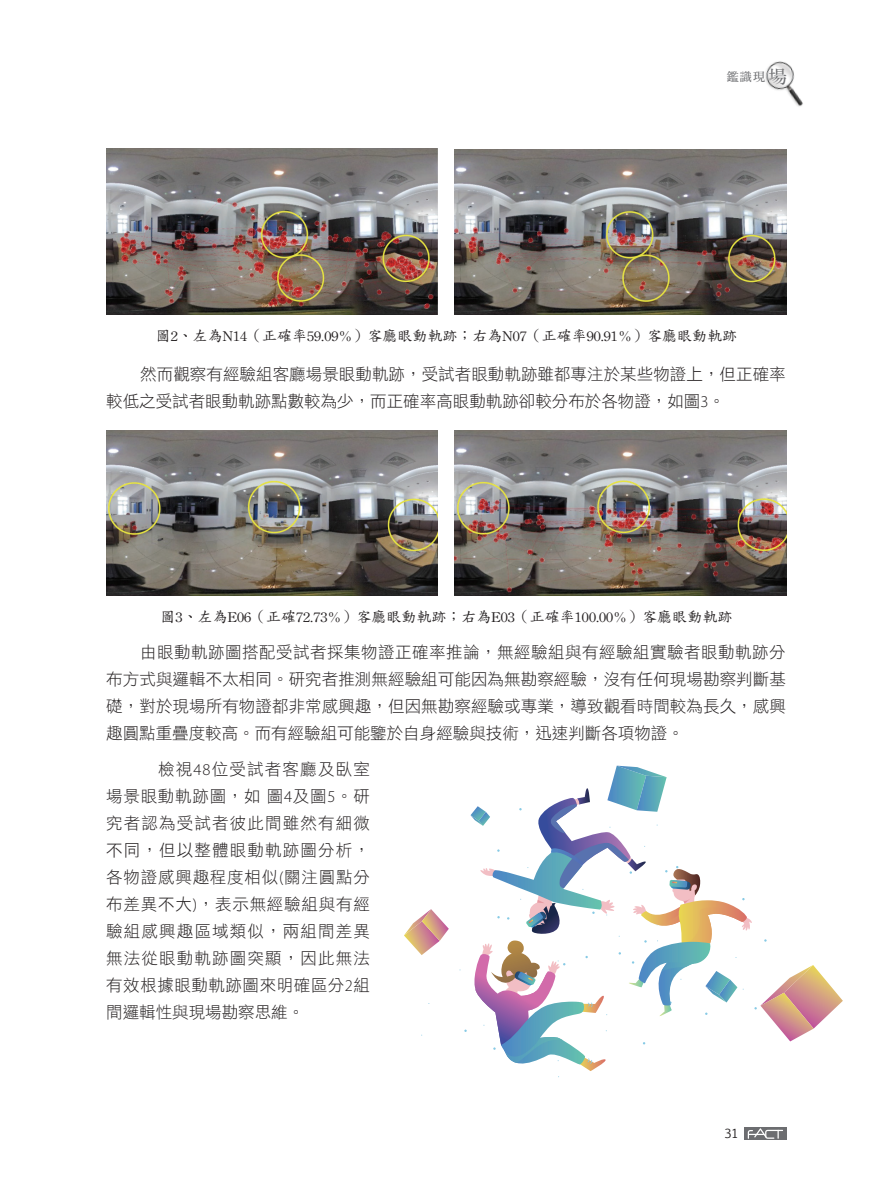
<style>
.page{position:relative;width:893px;height:1191px;background:#fff}
.page>*{position:absolute;margin:0;border:0;box-sizing:border-box;transform-origin:0 0}
.t1{font:16.5px/27px "DF Hei Std W3";letter-spacing:.005em;color:#231f20;text-align:justify}
.t2{font:15px "DF Kai Shu SB Estd BF";color:#231f20}
.t3{font:12px "DF Ming Std W7";color:#6c6d70}
.t4{font:12px "Euphemia UCAS";color:#231f20}
.s1{font-size:18px}
.s2{font-family:"Myriad Pro";font-weight:300}
</style>
<div class="page">
<img style="left:106px;top:149px;width:332px;height:165px">
<img style="left:455px;top:149px;width:331px;height:165px">
<img style="left:106px;top:430px;width:332px;height:165px">
<img style="left:455px;top:430px;width:331px;height:165px">
<svg style="left:404px;top:909px;width:45px;height:46px"></svg>
<svg style="left:460px;top:765px;width:383px;height:312px"></svg>
<svg style="left:744px;top:1127px;width:43px;height:13px"></svg>
<svg style="left:748px;top:1128px;width:35px;height:10px"></svg>
<img style="left:765px;top:61px;width:38px;height:46px">
<p class="t3" style="left:727px;top:70px;width:61px">鑑識現<span class="s1">場</span></p>
<p class="t2" style="left:156px;top:328px;width:583px">圖2、左為N14（正確率59.09%）客廳眼動軌跡；右為N07（正確率90.91%）客廳眼動軌跡</p>
<p class="t1" style="left:106px;top:360px;width:681px;text-indent:34px">然而觀察有經驗組客廳場景眼動軌跡，受試者眼動軌跡雖都專注於某些物證上，但正確率較低之受試者眼動軌跡點數較為少，而正確率高眼動軌跡卻較分布於各物證，如圖<span class="s2">3</span>。</p>
<p class="t2" style="left:161px;top:609px;width:573px">圖3、左為E06（正確72.73%）客廳眼動軌跡；右為E03（正確率100.00%）客廳眼動軌跡</p>
<p class="t1" style="left:106px;top:638px;width:681px;text-indent:34px">由眼動軌跡圖搭配受試者採集物證正確率推論，無經驗組與有經驗組實驗者眼動軌跡分布方式與邏輯不太相同。研究者推測無經驗組可能因為無勘察經驗，沒有任何現場勘察判斷基礎，對於現場所有物證都非常感興趣，但因無勘察經驗或專業，導致觀看時間較為長久，感興趣圓點重疊度較高。而有經驗組可能鑒於自身經驗與技術，迅速判斷各項物證。</p>
<p class="t1" style="left:106px;top:755px;width:265px;text-indent:52px">檢視<span class="s2">48</span>位受試者客廳及臥室場景眼動軌跡圖，如圖<span class="s2">4</span>及圖<span class="s2">5</span>。研究者認為受試者彼此間雖然有細微不同，但以整體眼動軌跡圖分析，各物證感興趣程度相似<span class="s2">(</span>關注圓點分布差異不大<span class="s2">)</span>，表示無經驗組與有經驗組感興趣區域類似，兩組間差異無法從眼動軌跡圖突顯，因此無法有效根據眼動軌跡圖來明確區分<span class="s2">2</span>組間邏輯性與現場勘察思維。</p>
<p class="t4" style="left:724px;top:1125px;width:15px">31</p>
</div>
